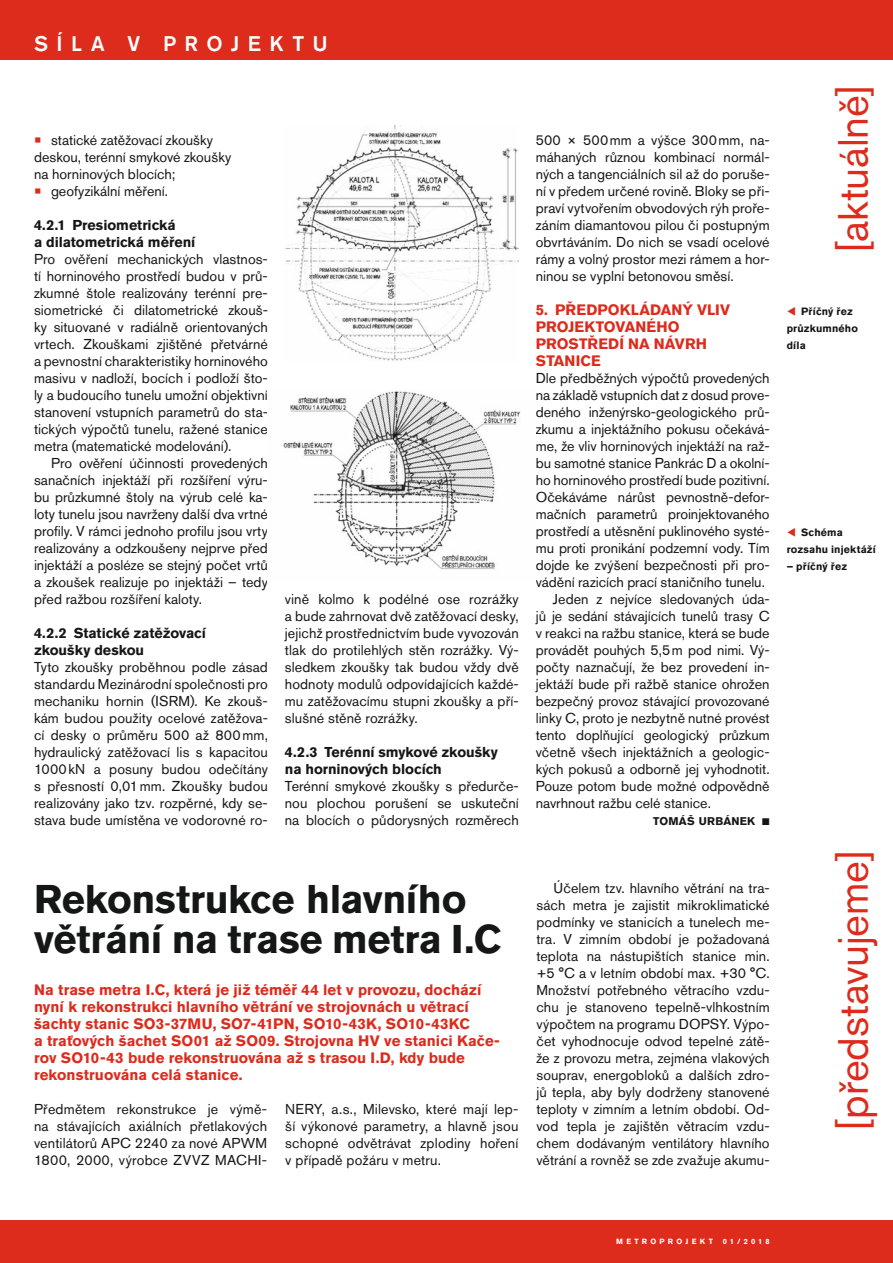
<style>
.page{position:relative;width:893px;height:1263px;background:#fff}
.page>*{position:absolute;margin:0;border:0;box-sizing:border-box;transform-origin:0 0}
.t1{font:42px "Akzidenz Grotesk CE";letter-spacing:-.005em;color:#dd2b1c}
.t2{font:700 39.75px/40.5px "Akzidenz Grotesk CE";letter-spacing:-.01em;color:#151616}
.t3{font:500 21px "Akzidenz Grotesk CE";letter-spacing:.405em;color:#fff}
.t4{font:700 15px/17px "Akzidenz Grotesk CE";letter-spacing:.005em;color:#dd2b1c}
.t5{font:14.25px/17px "Akzidenz Grotesk CE";color:#151616;text-align:justify}
.t6{font:700 14.25px/17px "Akzidenz Grotesk CE";letter-spacing:-.005em;color:#151616}
.t7{font:700 11.1px "Akzidenz Grotesk CE";letter-spacing:.025em;color:#151616}
.t8{font:700 10.5px/17px "Akzidenz Grotesk CE";letter-spacing:.02em;color:#151616}
.t9{font:700 7.5px "Akzidenz Grotesk CE";letter-spacing:.43em;color:#fff}
.s1{font-size:22.5px;color:#dd2b1c}
.s2{color:#dd2b1c}
</style>
<div class="page">
<div style="left:0;top:0;width:893px;height:60px;background:#dd2b1c"></div>
<img style="left:285px;top:125px;width:234px;height:236px">
<img style="left:283px;top:390px;width:237px;height:180px">
<div style="left:0;top:1220px;width:893px;height:43px;background:#dd2b1c"></div>
<h3 class="t3" style="left:34px;top:36px;width:295px">SÍLA V PROJEKTU</h3>
<p class="t5" style="left:34px;top:133px;width:199px;text-align:left"><span class="s1">•</span> statické zatěžovací zkoušky deskou, terénní smykové zkoušky na horninových blocích;</p>
<p class="t5" style="left:34px;top:184px;width:136px"><span class="s1">•</span> geofyzikální měření.</p>
<p class="t6" style="left:34px;top:218px;width:163px">4.2.1 Presiometrická<br>a dilatometrická měření</p>
<p class="t5" style="left:34px;top:252px;width:235px">Pro ověření mechanických vlastnos&shy;tí horninového prostředí budou v prů&shy;zkumné štole realizovány terénní pre&shy;siometrické či dilatometrické zkouš&shy;ky situované v radiálně orientovaných vrtech. Zkouškami zjištěné přetvárné a pevnostní charakteristiky horninového masivu v nadloží, bocích i podloží što&shy;ly a budoucího tunelu umožní objektivní stanovení vstupních parametrů do sta&shy;tických výpočtů tunelu, ražené stanice metra (matematické modelování).</p>
<p class="t5" style="left:34px;top:456px;width:235px;text-indent:17px">Pro ověření účinnosti provedených sanačních injektáží při rozšíření výru&shy;bu průzkumné štoly na výrub celé ka&shy;loty tunelu jsou navrženy další dva vrtné profily. V rámci jednoho profilu jsou vrty realizovány a odzkoušeny nejprve před injektáží a posléze se stejný počet vrtů a zkoušek realizuje po injektáži – tedy před ražbou rozšíření kaloty.</p>
<p class="t6" style="left:34px;top:626px;width:174px">4.2.2 Statické zatěžovací zkoušky deskou</p>
<p class="t5" style="left:34px;top:660px;width:235px">Tyto zkoušky proběhnou podle zásad standardu Mezinárodní společnosti pro mechaniku hornin (ISRM). Ke zkouš&shy;kám budou použity ocelové zatěžova&shy;cí desky o průměru 500 až 800 mm, hydraulický zatěžovací lis s kapacitou 1000 kN a posuny budou odečítány s přesností 0,01 mm. Zkoušky budou realizovány jako tzv. rozpěrné, kdy se&shy;stava bude umístěna ve vodorovné ro-</p>
<p class="t5" style="left:285px;top:592px;width:236px">vině kolmo k podélné ose rozrážky a bude zahrnovat dvě zatěžovací desky, jejichž prostřednictvím bude vyvozován tlak do protilehlých stěn rozrážky. Vý&shy;sledkem zkoušky tak budou vždy dvě hodnoty modulů odpovídajících každé&shy;mu zatěžovacímu stupni zkoušky a pří&shy;slušné stěně rozrážky.</p>
<p class="t6" style="left:285px;top:745px;width:215px">4.2.3 Terénní smykové zkoušky na horninových blocích</p>
<p class="t5" style="left:285px;top:779px;width:235px">Terénní smykové zkoušky s předurče&shy;nou plochou porušení se uskuteční na blocích o půdorysných rozměrech</p>
<p class="t5" style="left:536px;top:133px;width:235px">500 × 500 mm a výšce 300 mm, na&shy;máhaných různou kombinací normál&shy;ných a tangenciálních sil až do poruše&shy;ní v předem určené rovině. Bloky se při&shy;praví vytvořením obvodových rýh proře&shy;záním diamantovou pilou či postupným obvrtáváním. Do nich se vsadí ocelové rámy a volný prostor mezi rámem a hor&shy;ninou se vyplní betonovou směsí.</p>
<p class="t4" style="left:536px;top:303px;width:196px">5. PŘEDPOKLÁDANÝ VLIV<br>PROJEKTOVANÉHO<br>PROSTŘEDÍ NA NÁVRH<br>STANICE</p>
<p class="t5" style="left:536px;top:371px;width:235px">Dle předběžných výpočtů provedených</p>
<p class="t5" style="left:536px;top:388px;width:235px">na základě vstupních dat z dosud prove-</p>
<p class="t5" style="left:536px;top:405px;width:235px">deného inženýrsko-geologického prů-</p>
<p class="t5" style="left:536px;top:422px;width:235px">zkumu a injektážního pokusu očekává-</p>
<p class="t5" style="left:536px;top:439px;width:235px">me, že vliv horninových injektáží na raž-</p>
<p class="t5" style="left:536px;top:456px;width:235px">bu samotné stanice Pankrác D a okolní-</p>
<p class="t5" style="left:536px;top:473px;width:235px">ho horninového prostředí bude pozitivní.</p>
<p class="t5" style="left:536px;top:490px;width:235px">Očekáváme nárůst pevnostně-defor-</p>
<p class="t5" style="left:536px;top:507px;width:235px">mačních parametrů proinjektovaného</p>
<p class="t5" style="left:536px;top:524px;width:235px">prostředí a utěsnění puklinového systé-</p>
<p class="t5" style="left:536px;top:541px;width:235px">mu proti pronikání podzemní vody. Tím</p>
<p class="t5" style="left:536px;top:558px;width:235px">dojde ke zvýšení bezpečnosti při pro-</p>
<p class="t5" style="left:536px;top:575px;width:231px">vádění razicích prací staničního tunelu.</p>
<p class="t5" style="left:553px;top:592px;width:218px">Jeden z nejvíce sledovaných úda-</p>
<p class="t5" style="left:536px;top:609px;width:235px">jů je sedání stávajících tunelů trasy C</p>
<p class="t5" style="left:536px;top:626px;width:235px">v reakci na ražbu stanice, která se bude</p>
<p class="t5" style="left:536px;top:643px;width:235px">provádět pouhých 5,5 m pod nimi. Vý-</p>
<p class="t5" style="left:536px;top:660px;width:235px">počty naznačují, že bez provedení in-</p>
<p class="t5" style="left:536px;top:677px;width:235px">jektáží bude při ražbě stanice ohrožen</p>
<p class="t5" style="left:536px;top:694px;width:235px">bezpečný provoz stávající provozované</p>
<p class="t5" style="left:536px;top:711px;width:235px">linky C, proto je nezbytně nutné provést</p>
<p class="t5" style="left:536px;top:728px;width:235px">tento doplňující geologický průzkum</p>
<p class="t5" style="left:536px;top:745px;width:235px">včetně všech injektážních a geologic-</p>
<p class="t5" style="left:536px;top:762px;width:235px">kých pokusů a odborně jej vyhodnotit.</p>
<p class="t5" style="left:536px;top:779px;width:235px">Pouze potom bude možné odpovědně</p>
<p class="t5" style="left:536px;top:796px;width:177px">navrhnout ražbu celé stanice.</p>
<p class="t7" style="left:653px;top:817px;width:118px">TOMÁŠ URBÁNEK ■</p>
<h2 class="t2" style="left:34px;top:883px;width:469px">Rekonstrukce hlavního větrání na trase metra I.C</h2>
<p class="t4" style="left:34px;top:983px;width:467px">Na trase metra I.C, která je již téměř 44 let v provozu, dochází nyní k rekonstrukci hlavního větrání ve strojovnách u větrací šachty stanic SO3-37MU, SO7-41PN, SO10-43K, SO10-43KC<br>a traťových šachet SO01 až SO09. Strojovna HV ve stanici Kače&shy;rov SO10-43 bude rekonstruována až s trasou I.D, kdy bude rekonstruována celá stanice.</p>
<p class="t5" style="left:34px;top:1102px;width:235px">Předmětem rekonstrukce je výmě&shy;na stávajících axiálních přetlakových ventilátorů APC 2240 za nové APWM 1800, 2000, výrobce ZVVZ MACHI-</p>
<p class="t5" style="left:285px;top:1102px;width:235px">NERY, a.s., Milevsko, které mají lep&shy;ší výkonové parametry, a hlavně jsou schopné odvětrávat zplodiny hoření v případě požáru v metru.</p>
<p class="t5" style="left:536px;top:881px;width:235px;text-indent:17px">Účelem tzv. hlavního větrání na tra&shy;sách metra je zajistit mikroklimatické podmínky ve stanicích a tunelech me&shy;tra. V zimním období je požadovaná teplota na nástupištích stanice min. +5 °C a v letním období max. +30 °C.<br>Množství potřebného větracího vzdu&shy;chu je stanoveno tepelně-vlhkostním výpočtem na programu DOPSY. Výpo&shy;čet vyhodnocuje odvod tepelné zátě&shy;že z provozu metra, zejména vlakových souprav, energobloků a dalších zdro&shy;jů tepla, aby byly dodrženy stanovené teploty v zimním a letním období. Od&shy;vod tepla je zajištěn větracím vzdu&shy;chem dodávaným ventilátory hlavního větrání a rovněž se zde zvažuje akumu-</p>
<h1 class="t1" style="left:838px;top:252px;width:168px;rotate:-90deg">[aktuálně]</h1>
<p class="t8" style="left:787px;top:304px;width:73px"><span class="s2">▼</span> Příčný řez průzkumného díla</p>
<p class="t8" style="left:787px;top:525px;width:91px"><span class="s2">▼</span> Schéma rozsahu injektáží</p>
<p class="t8" style="left:787px;top:559px;width:62px">– příčný řez</p>
<h1 class="t1" style="left:838px;top:1130px;width:281px;rotate:-90deg">[představujeme]</h1>
<p class="t9" style="left:616px;top:1238px;width:98px">METROPROJEKT</p>
<p class="t9" style="left:723px;top:1238px;width:48px">01/2018</p>
</div>
